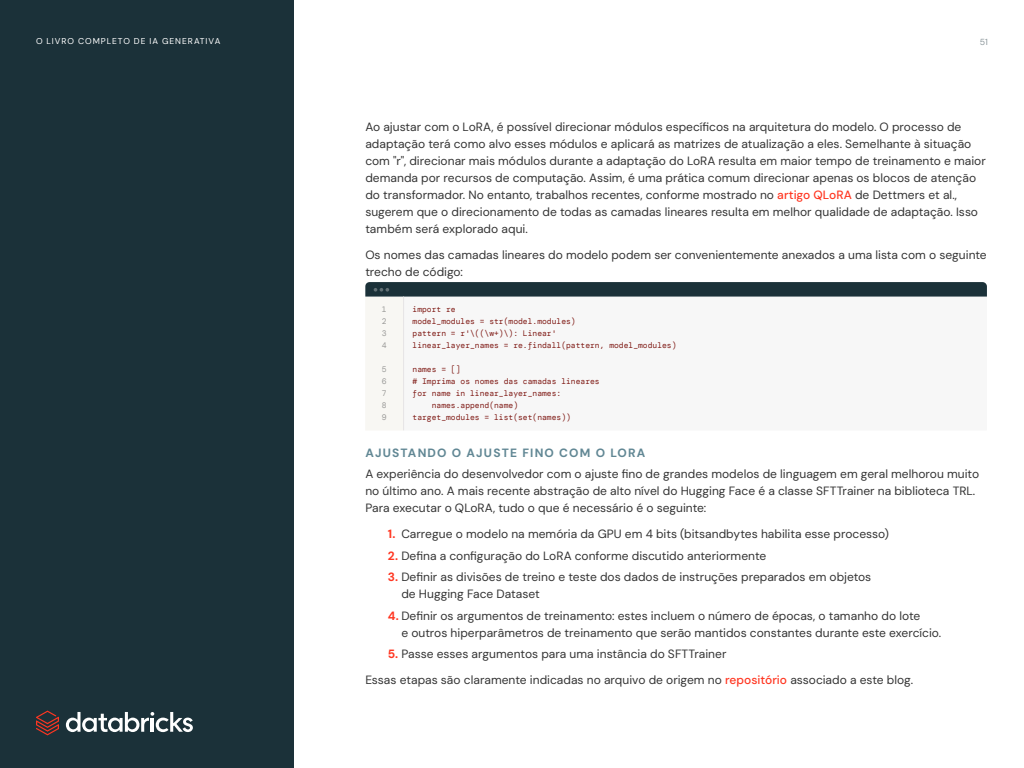
<style>
.page{position:relative;width:1024px;height:768px;background:#fff}
.page>*{position:absolute;margin:0;border:0;box-sizing:border-box;transform-origin:0 0}
.paragraph____body{font:12px/17px "DM Sans";color:#333}
.paragraph____second_subhead{font:700 12px "DM Sans";letter-spacing:.1em;color:#618794}
.t1{font:8.8px "DM Sans";color:#8d989c}
.t2{font:8.5px "DM Sans";letter-spacing:.11em;color:#fff}
.t3{font:8px/12px "DM Mono";color:#801c17}
.t4{font:8px/12px "DM Mono";color:#9b9b99;text-align:justify}
.s1{font-weight:500;color:#ff3621}
.s2{font-weight:700;color:#ff3621}
</style>
<div class="page">
<div style="left:0;top:0;width:293px;height:768px;background:#1b3139"></div>
<svg style="left:36px;top:711px;width:23px;height:24px"></svg>
<svg style="left:66px;top:712px;width:127px;height:20px"></svg>
<div style="left:365px;top:297px;width:39px;height:134px;background:#f8f7f3"></div>
<hr style="left:403px;top:297px;width:1px;height:134px;background:#e6e4e5">
<svg style="left:365px;top:282px;width:622px;height:15px"></svg>
<p class="t2" style="left:36px;top:36px;width:186px">O LIVRO COMPLETO DE IA GENERATIVA</p>
<p class="t1" style="left:980px;top:36px;width:10px">51</p>
<p class="paragraph____body" style="left:365px;top:118px;width:622px">Ao ajustar com o LoRA, é possível direcionar módulos específicos na arquitetura do modelo. O processo de adaptação terá como alvo esses módulos e aplicará as matrizes de atualização a eles. Semelhante à situação com "r", direcionar mais módulos durante a adaptação do LoRA resulta em maior tempo de treinamento e maior demanda por recursos de computação. Assim, é uma prática comum direcionar apenas os blocos de atenção do transformador. No entanto, trabalhos recentes, conforme mostrado no <span class="s1">artigo QLoRA</span> de Dettmers et al., sugerem que o direcionamento de todas as camadas lineares resulta em melhor qualidade de adaptação. Isso também será explorado aqui.</p>
<p class="paragraph____body" style="left:365px;top:246px;width:623px">Os nomes das camadas lineares do modelo podem ser convenientemente anexados a uma lista com o seguinte trecho de código:</p>
<p class="t4" style="left:382px;top:303px;width:6px">1<br>2<br>3<br>4</p>
<p class="t4" style="left:382px;top:363px;width:6px">5<br>6<br>7<br>8<br>9</p>
<p class="t3" style="left:413px;top:303px;width:266px">import re<br>model_modules = str(model.modules)<br>pattern = r'\((\w+)\): Linear'<br>linear_layer_names = re.findall(pattern, model_modules)</p>
<p class="t3" style="left:413px;top:363px;width:49px">names = []</p>
<p class="t3" style="left:413px;top:375px;width:189px"># Imprima os nomes das camadas lineares</p>
<p class="t3" style="left:413px;top:387px;width:150px">for name in linear_layer_names:</p>
<p class="t3" style="left:432px;top:399px;width:88px">names.append(name)</p>
<p class="t3" style="left:413px;top:411px;width:160px">target_modules = list(set(names))</p>
<p class="paragraph____second_subhead" style="left:365px;top:445px;width:282px">AJUSTANDO O AJUSTE FINO COM O LORA</p>
<p class="paragraph____body" style="left:365px;top:465px;width:615px">A experiência do desenvolvedor com o ajuste fino de grandes modelos de linguagem em geral melhorou muito no último ano. A mais recente abstração de alto nível do Hugging Face é a classe SFTTrainer na biblioteca TRL.<br>Para executar o QLoRA, tudo o que é necessário é o seguinte:</p>
<p class="paragraph____body" style="left:388px;top:525px;width:503px"><span class="s2">1.</span> Carregue o modelo na memória da GPU em 4 bits (bitsandbytes habilita esse processo)</p>
<p class="paragraph____body" style="left:388px;top:547px;width:380px"><span class="s2">2.</span> Defina a configuração do LoRA conforme discutido anteriormente</p>
<p class="paragraph____body" style="left:401px;top:568px;width:471px;text-indent:-14px"><span class="s2">3.</span> Definir as divisões de treino e teste dos dados de instruções preparados em objetos de Hugging Face Dataset</p>
<p class="paragraph____body" style="left:401px;top:607px;width:541px;text-indent:-14px"><span class="s2">4.</span> Definir os argumentos de treinamento: estes incluem o número de épocas, o tamanho do lote<br>e outros hiperparâmetros de treinamento que serão mantidos constantes durante este exercício.</p>
<p class="paragraph____body" style="left:388px;top:645px;width:340px"><span class="s2">5.</span> Passe esses argumentos para uma instância do SFTTrainer</p>
<p class="paragraph____body" style="left:365px;top:671px;width:549px">Essas etapas são claramente indicadas no arquivo de origem no <span class="s1">repositório</span> associado a este blog.</p>
</div>
